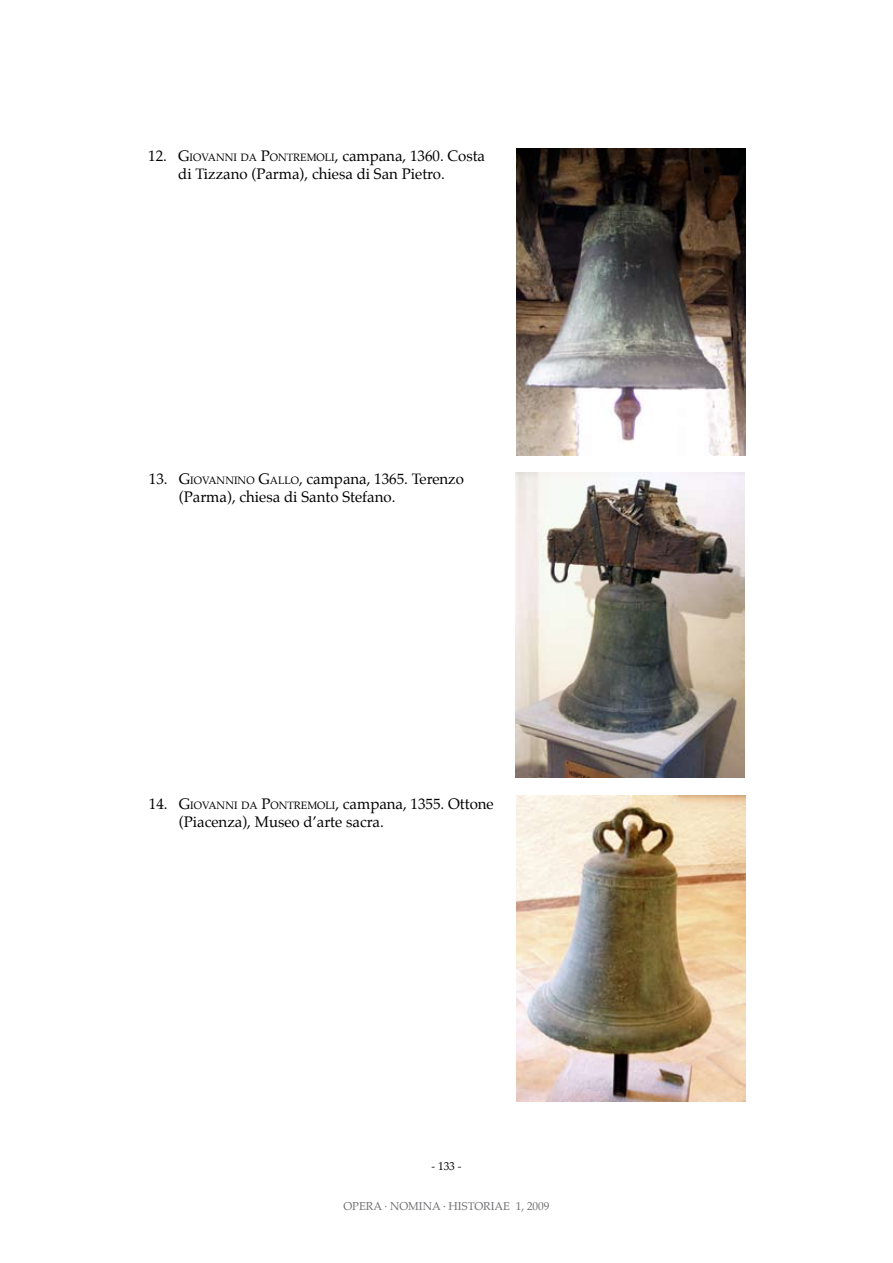
<style>
.page{position:relative;width:893px;height:1263px;background:#fff}
.page>*{position:absolute;margin:0;border:0;box-sizing:border-box;transform-origin:0 0}
.t1{font:15px/18px "Palatino";color:#000}
.t2{font:11.25px "Palatino";color:#707173}
.t3{font:11.25px "Palatino";color:#000}
.s1{font-style:inherit}
.s2{font-size:10.5px}
</style>
<div class="page">
<img style="left:516px;top:149px;width:230px;height:306px">
<img style="left:515px;top:472px;width:230px;height:305px">
<img style="left:516px;top:795px;width:230px;height:306px">
<p class="t1" style="left:178px;top:147px;width:308px;text-indent:-30px">12. <span class="s1">G</span><span class="s2">IOVANNI DA</span> <span class="s1">P</span><span class="s2">ONTREMOLI</span>, campana, 1360. Costa di Tizzano (Parma), chiesa di San Pietro.</p>
<p class="t1" style="left:179px;top:470px;width:287px;text-indent:-30px">13. <span class="s1">G</span><span class="s2">IOVANNINO</span> <span class="s1">G</span><span class="s2">ALLO</span>, campana, 1365. Terenzo (Parma), chiesa di Santo Stefano.</p>
<p class="t1" style="left:179px;top:795px;width:316px;text-indent:-30px">14. <span class="s1">G</span><span class="s2">IOVANNI DA</span> <span class="s1">P</span><span class="s2">ONTREMOLI</span>, campana, 1355. Ottone (Piacenza), Museo d’arte sacra.</p>
<p class="t3" style="left:431px;top:1156px;width:31px">- 133 -</p>
<p class="t2" style="left:343px;top:1197px;width:208px">OPERA · NOMINA · HISTORIAE 1, 2009</p>
</div>
